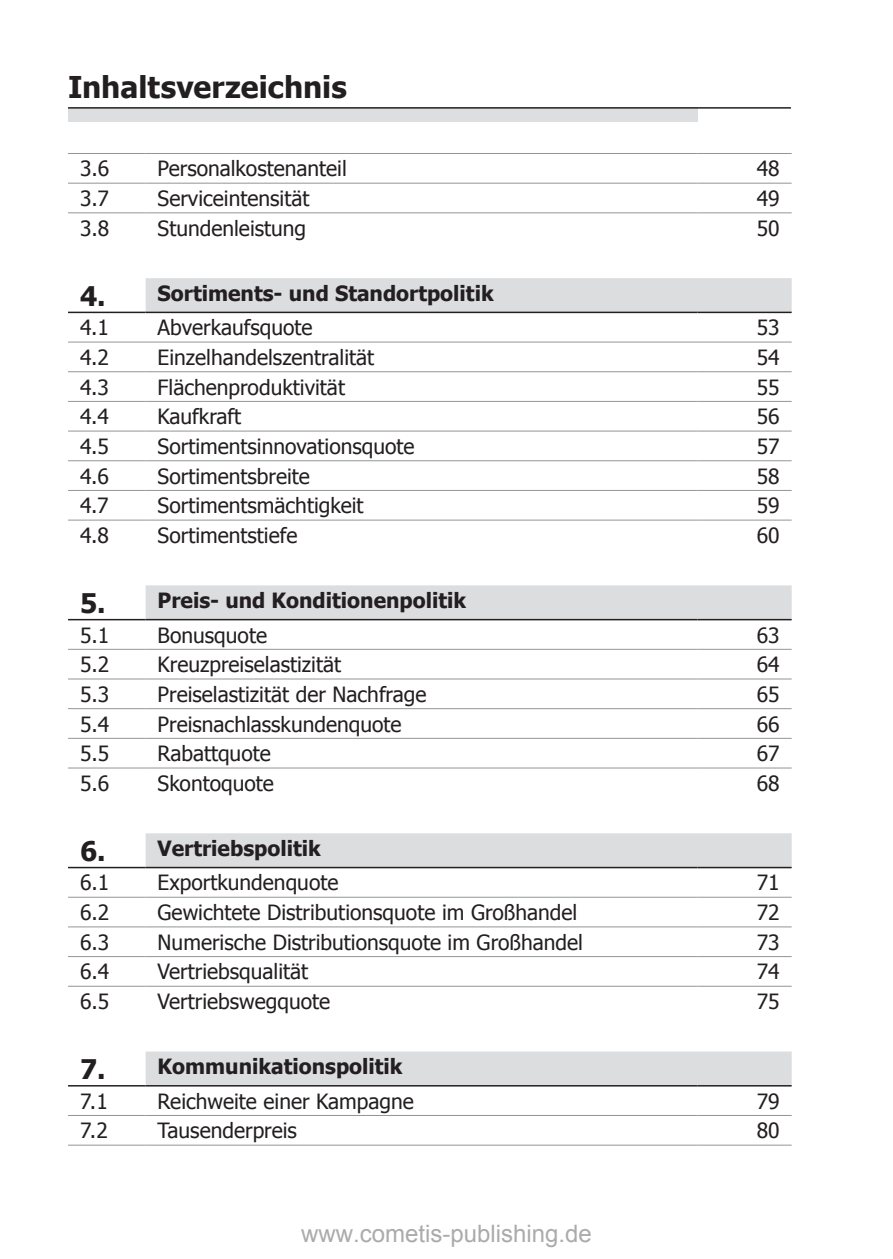
<style>
.page{position:relative;width:893px;height:1259px;background:#fff}
.page>*{position:absolute;margin:0;border:0;box-sizing:border-box;transform-origin:0 0}
.t1{font:700 30px "Tahoma";color:#231f20}
.t2{font:24px "Arial";color:#ababab}
.t3{font:21px "Tahoma";color:#231f20}
.t4{font:700 21px/34.2px "Tahoma";color:#231f20}
.s1{font-size:27px}
.s2{font-weight:400}
</style>
<div class="page">
<svg style="left:146px;top:278px;width:646px;height:807px"></svg>
<hr style="left:68px;top:153px;width:78px;height:1px;background:#939598">
<hr style="left:146px;top:153px;width:551px;height:1px;background:#939598">
<hr style="left:697px;top:153px;width:95px;height:1px;background:#939598">
<hr style="left:68px;top:183px;width:78px;height:1px;background:#939598">
<hr style="left:146px;top:183px;width:551px;height:1px;background:#939598">
<hr style="left:697px;top:183px;width:95px;height:1px;background:#939598">
<hr style="left:68px;top:212px;width:78px;height:1px;background:#939598">
<hr style="left:146px;top:212px;width:551px;height:1px;background:#939598">
<hr style="left:697px;top:212px;width:95px;height:1px;background:#939598">
<hr style="left:68px;top:341px;width:78px;height:1px;background:#939598">
<hr style="left:146px;top:341px;width:551px;height:1px;background:#939598">
<hr style="left:697px;top:341px;width:95px;height:1px;background:#939598">
<hr style="left:68px;top:371px;width:78px;height:1px;background:#939598">
<hr style="left:146px;top:371px;width:551px;height:1px;background:#939598">
<hr style="left:697px;top:371px;width:95px;height:1px;background:#939598">
<hr style="left:68px;top:401px;width:78px;height:1px;background:#939598">
<hr style="left:146px;top:401px;width:551px;height:1px;background:#939598">
<hr style="left:697px;top:401px;width:95px;height:1px;background:#939598">
<hr style="left:68px;top:430px;width:78px;height:1px;background:#939598">
<hr style="left:146px;top:430px;width:551px;height:1px;background:#939598">
<hr style="left:697px;top:430px;width:95px;height:1px;background:#939598">
<hr style="left:68px;top:460px;width:78px;height:1px;background:#939598">
<hr style="left:146px;top:460px;width:551px;height:1px;background:#939598">
<hr style="left:697px;top:460px;width:95px;height:1px;background:#939598">
<hr style="left:68px;top:490px;width:78px;height:1px;background:#939598">
<hr style="left:146px;top:490px;width:551px;height:1px;background:#939598">
<hr style="left:697px;top:490px;width:95px;height:1px;background:#939598">
<hr style="left:68px;top:519px;width:78px;height:1px;background:#939598">
<hr style="left:146px;top:519px;width:551px;height:1px;background:#939598">
<hr style="left:697px;top:519px;width:95px;height:1px;background:#939598">
<hr style="left:68px;top:649px;width:78px;height:1px;background:#939598">
<hr style="left:146px;top:649px;width:551px;height:1px;background:#939598">
<hr style="left:697px;top:649px;width:95px;height:1px;background:#939598">
<hr style="left:68px;top:678px;width:78px;height:1px;background:#939598">
<hr style="left:146px;top:678px;width:551px;height:1px;background:#939598">
<hr style="left:697px;top:678px;width:95px;height:1px;background:#939598">
<hr style="left:68px;top:708px;width:78px;height:1px;background:#939598">
<hr style="left:146px;top:708px;width:551px;height:1px;background:#939598">
<hr style="left:697px;top:708px;width:95px;height:1px;background:#939598">
<hr style="left:68px;top:738px;width:78px;height:1px;background:#939598">
<hr style="left:146px;top:738px;width:551px;height:1px;background:#939598">
<hr style="left:697px;top:738px;width:95px;height:1px;background:#939598">
<hr style="left:68px;top:767px;width:78px;height:1px;background:#939598">
<hr style="left:146px;top:767px;width:551px;height:1px;background:#939598">
<hr style="left:697px;top:767px;width:95px;height:1px;background:#939598">
<hr style="left:68px;top:896px;width:78px;height:1px;background:#939598">
<hr style="left:146px;top:896px;width:551px;height:1px;background:#939598">
<hr style="left:697px;top:896px;width:95px;height:1px;background:#939598">
<hr style="left:68px;top:926px;width:78px;height:1px;background:#939598">
<hr style="left:146px;top:926px;width:551px;height:1px;background:#939598">
<hr style="left:697px;top:926px;width:95px;height:1px;background:#939598">
<hr style="left:68px;top:956px;width:78px;height:1px;background:#939598">
<hr style="left:146px;top:956px;width:551px;height:1px;background:#939598">
<hr style="left:697px;top:956px;width:95px;height:1px;background:#939598">
<hr style="left:68px;top:985px;width:78px;height:1px;background:#939598">
<hr style="left:146px;top:985px;width:551px;height:1px;background:#939598">
<hr style="left:697px;top:985px;width:95px;height:1px;background:#939598">
<hr style="left:68px;top:1115px;width:78px;height:1px;background:#939598">
<hr style="left:146px;top:1115px;width:551px;height:1px;background:#939598">
<hr style="left:697px;top:1115px;width:95px;height:1px;background:#939598">
<hr style="left:68px;top:1144px;width:78px;height:1px;background:#939598">
<hr style="left:146px;top:1144px;width:551px;height:1px;background:#939598">
<hr style="left:697px;top:1144px;width:95px;height:1px;background:#939598">
<hr style="left:68px;top:312px;width:78px;height:1px;background:#231f20">
<hr style="left:146px;top:312px;width:551px;height:1px;background:#231f20">
<hr style="left:697px;top:312px;width:95px;height:1px;background:#231f20">
<hr style="left:68px;top:619px;width:78px;height:1px;background:#231f20">
<hr style="left:146px;top:619px;width:551px;height:1px;background:#231f20">
<hr style="left:697px;top:619px;width:95px;height:1px;background:#231f20">
<hr style="left:68px;top:867px;width:78px;height:1px;background:#231f20">
<hr style="left:146px;top:867px;width:551px;height:1px;background:#231f20">
<hr style="left:697px;top:867px;width:95px;height:1px;background:#231f20">
<hr style="left:68px;top:1085px;width:78px;height:1px;background:#231f20">
<hr style="left:146px;top:1085px;width:551px;height:1px;background:#231f20">
<hr style="left:697px;top:1085px;width:95px;height:1px;background:#231f20">
<div style="left:68px;top:108px;width:629px;height:13px;background:#dddee0"></div>
<hr style="left:68px;top:107px;width:723px;height:2px;background:#231f20">
<h1 class="t1" style="left:68px;top:66px;width:280px">Inhaltsverzeichnis</h1>
<p class="t3" style="left:80px;top:155px;width:31px">3.6</p>
<p class="t3" style="left:158px;top:155px;width:191px">Personalkostenanteil</p>
<p class="t3" style="left:757px;top:155px;width:24px">48</p>
<p class="t3" style="left:80px;top:184px;width:30px">3.7</p>
<p class="t3" style="left:158px;top:184px;width:153px">Serviceintensität</p>
<p class="t3" style="left:757px;top:184px;width:24px">49</p>
<p class="t3" style="left:80px;top:214px;width:31px">3.8</p>
<p class="t3" style="left:158px;top:214px;width:150px">Stundenleistung</p>
<p class="t3" style="left:757px;top:214px;width:24px">50</p>
<p class="t4" style="left:80px;top:275px;width:415px"><span class="s1">4.</span> Sortiments- und Standortpolitik<br><span class="s2">4.1</span></p>
<p class="t3" style="left:158px;top:313px;width:156px">Abverkaufsquote</p>
<p class="t3" style="left:757px;top:313px;width:24px">53</p>
<p class="t3" style="left:80px;top:343px;width:31px">4.2</p>
<p class="t3" style="left:158px;top:343px;width:218px">Einzelhandelszentralität</p>
<p class="t3" style="left:757px;top:343px;width:24px">54</p>
<p class="t3" style="left:80px;top:373px;width:31px">4.3</p>
<p class="t3" style="left:158px;top:373px;width:189px">Flächenproduktivität</p>
<p class="t3" style="left:757px;top:373px;width:24px">55</p>
<p class="t3" style="left:80px;top:402px;width:31px">4.4</p>
<p class="t3" style="left:158px;top:402px;width:85px">Kaufkraft</p>
<p class="t3" style="left:757px;top:402px;width:24px">56</p>
<p class="t3" style="left:80px;top:432px;width:31px">4.5</p>
<p class="t3" style="left:158px;top:432px;width:259px">Sortimentsinnovationsquote</p>
<p class="t3" style="left:757px;top:432px;width:24px">57</p>
<p class="t3" style="left:80px;top:462px;width:31px">4.6</p>
<p class="t3" style="left:158px;top:462px;width:154px">Sortimentsbreite</p>
<p class="t3" style="left:757px;top:462px;width:24px">58</p>
<p class="t3" style="left:80px;top:491px;width:30px">4.7</p>
<p class="t3" style="left:158px;top:491px;width:208px">Sortimentsmächtigkeit</p>
<p class="t3" style="left:757px;top:491px;width:24px">59</p>
<p class="t3" style="left:80px;top:521px;width:31px">4.8</p>
<p class="t3" style="left:158px;top:521px;width:141px">Sortimentstiefe</p>
<p class="t3" style="left:757px;top:521px;width:24px">60</p>
<p class="t4" style="left:80px;top:582px;width:388px"><span class="s1">5.</span> Preis- und Konditionenpolitik<br><span class="s2">5.1</span></p>
<p class="t3" style="left:158px;top:621px;width:111px">Bonusquote</p>
<p class="t3" style="left:757px;top:621px;width:24px">63</p>
<p class="t3" style="left:80px;top:650px;width:31px">5.2</p>
<p class="t3" style="left:158px;top:650px;width:185px">Kreuzpreiselastizität</p>
<p class="t3" style="left:757px;top:650px;width:24px">64</p>
<p class="t3" style="left:80px;top:680px;width:31px">5.3</p>
<p class="t3" style="left:158px;top:680px;width:270px">Preiselastizität der Nachfrage</p>
<p class="t3" style="left:757px;top:680px;width:24px">65</p>
<p class="t3" style="left:80px;top:710px;width:31px">5.4</p>
<p class="t3" style="left:158px;top:710px;width:246px">Preisnachlasskundenquote</p>
<p class="t3" style="left:757px;top:710px;width:24px">66</p>
<p class="t3" style="left:80px;top:739px;width:31px">5.5</p>
<p class="t3" style="left:158px;top:739px;width:115px">Rabattquote</p>
<p class="t3" style="left:757px;top:739px;width:24px">67</p>
<p class="t3" style="left:80px;top:769px;width:31px">5.6</p>
<p class="t3" style="left:158px;top:769px;width:118px">Skontoquote</p>
<p class="t3" style="left:757px;top:769px;width:24px">68</p>
<p class="t4" style="left:80px;top:830px;width:242px"><span class="s1">6.</span> Vertriebspolitik<br><span class="s2">6.1</span></p>
<p class="t3" style="left:158px;top:868px;width:182px">Exportkundenquote</p>
<p class="t3" style="left:757px;top:868px;width:24px">71</p>
<p class="t3" style="left:80px;top:898px;width:31px">6.2</p>
<p class="t3" style="left:158px;top:898px;width:421px">Gewichtete Distributionsquote im Großhandel</p>
<p class="t3" style="left:757px;top:898px;width:24px">72</p>
<p class="t3" style="left:80px;top:928px;width:31px">6.3</p>
<p class="t3" style="left:158px;top:928px;width:427px">Numerische Distributionsquote im Großhandel</p>
<p class="t3" style="left:757px;top:928px;width:24px">73</p>
<p class="t3" style="left:80px;top:957px;width:31px">6.4</p>
<p class="t3" style="left:158px;top:957px;width:152px">Vertriebsqualität</p>
<p class="t3" style="left:757px;top:957px;width:24px">74</p>
<p class="t3" style="left:80px;top:987px;width:31px">6.5</p>
<p class="t3" style="left:158px;top:987px;width:174px">Vertriebswegquote</p>
<p class="t3" style="left:757px;top:987px;width:24px">75</p>
<p class="t4" style="left:80px;top:1048px;width:324px"><span class="s1">7.</span> Kommunikationspolitik<br><span class="s2">7.1</span></p>
<p class="t3" style="left:158px;top:1087px;width:258px">Reichweite einer Kampagne</p>
<p class="t3" style="left:757px;top:1087px;width:24px">79</p>
<p class="t3" style="left:80px;top:1116px;width:29px">7.2</p>
<p class="t3" style="left:158px;top:1116px;width:141px">Tausenderpreis</p>
<p class="t3" style="left:757px;top:1116px;width:24px">80</p>
<p class="t2" style="left:301px;top:1217px;width:292px">www.cometis-publishing.de</p>
</div>
